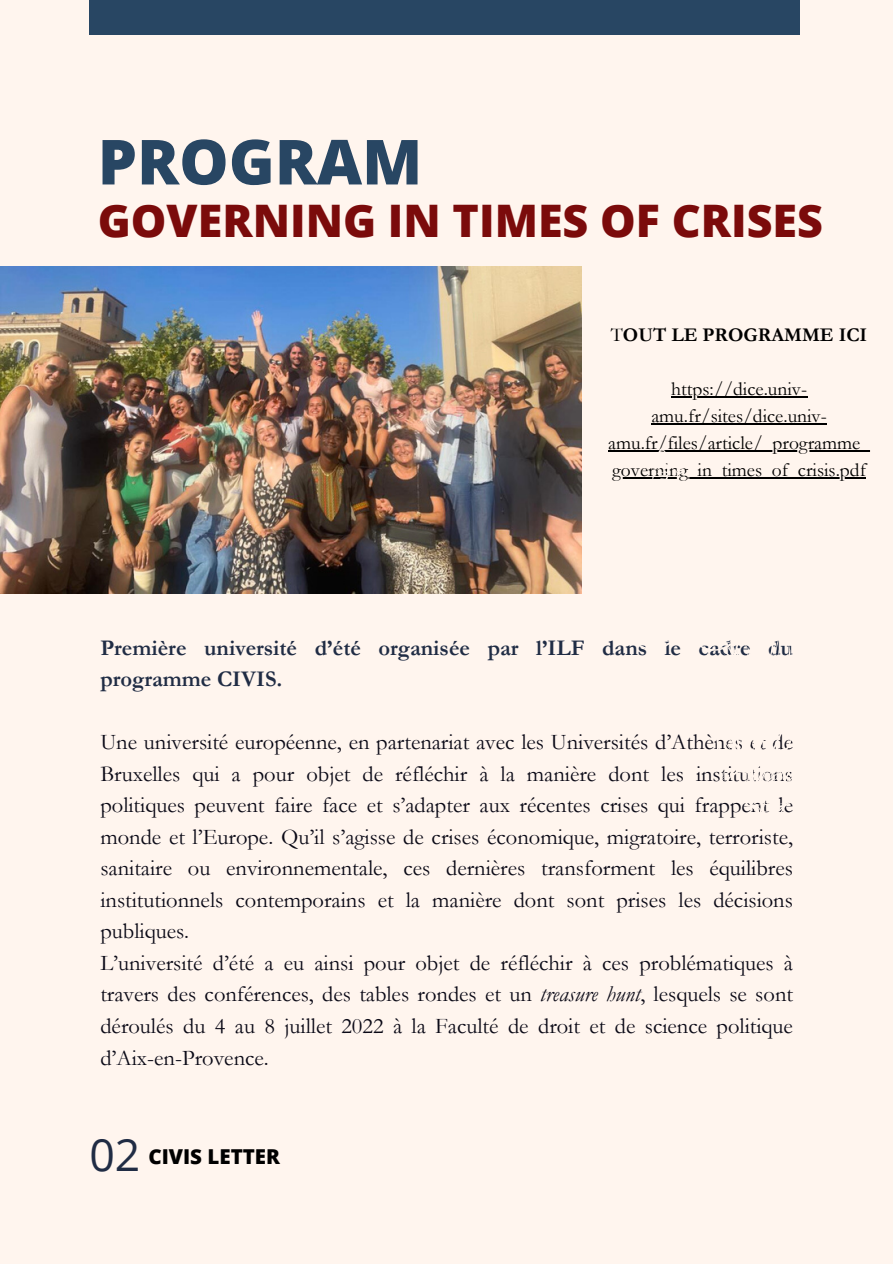
<style>
.page{position:relative;width:893px;height:1264px;background:#fff}
.page>*{position:absolute;margin:0;border:0;box-sizing:border-box;transform-origin:0 0}
.t1{font:800 62.25px "Open Sans";color:#284663}
.t2{font:800 44.85px "Open Sans";color:#7b0b0b}
.t3{font:44.55px "Open Sans";color:#202c44}
.t4{font:22.5px/31.5px "Garamond";color:#0a0916;text-align:justify}
.t5{font:700 22.5px/31.5px "Garamond";color:#202c44}
.t6{font:800 20.55px "Open Sans";color:#000}
.t7{font:19.5px/27px "Garamond";color:#000;text-align:center}
.t8{font:700 19.5px "Garamond";color:#000}
.s1{font-weight:400}
.s2{font-style:italic}
</style>
<div class="page">
<div style="left:0;top:0;width:892px;height:1263px;background:#fff5ee"></div>
<div style="left:89px;top:0;width:710px;height:35px;background:#284663"></div>
<img style="left:0;top:266px;width:582px;height:327px">
<hr style="left:671px;top:396px;width:136px;height:1px;background:#000">
<hr style="left:651px;top:423px;width:175px;height:1px;background:#000">
<hr style="left:608px;top:450px;width:262px;height:1px;background:#000">
<hr style="left:612px;top:477px;width:253px;height:1px;background:#000">
<p class="t1" style="left:98px;top:118px;width:326px">PROGRAM</p>
<p class="t2" style="left:98px;top:189px;width:726px">GOVERNING IN TIMES OF CRISES</p>
<p class="t8" style="left:611px;top:324px;width:258px"><span class="s1">T</span>OUT LE PROGRAMME ICI</p>
<p class="t7" style="left:608px;top:376px;width:263px">https://dice.univ&shy;amu.fr/sites/dice.univ&shy;amu.fr/files/article/_programme_ governing_in_times_of_crisis.pdf</p>
<p class="t5" style="left:100px;top:632px;width:694px">Première université d’été organisée par l’ILF dans le cadre du programme CIVIS.</p>
<p class="t4" style="left:100px;top:726px;width:694px">Une université européenne, en partenariat avec les Universités d’Athènes et de Bruxelles qui a pour objet de réfléchir à la manière dont les institutions politiques peuvent faire face et s’adapter aux récentes crises qui frappent le monde et l’Europe. Qu’il s’agisse de crises économique, migratoire, terroriste, sanitaire ou environnementale, ces dernières transforment les équilibres institutionnels contemporains et la manière dont sont prises les décisions publiques.</p>
<p class="t4" style="left:100px;top:947px;width:694px">L’université d’été a eu ainsi pour objet de réfléchir à ces problématiques à travers des conférences, des tables rondes et un <span class="s2">treasure hunt</span>, lesquels se sont déroulés du 4 au 8 juillet 2022 à la Faculté de droit et de science politique d’Aix-en-Provence.</p>
<p class="t3" style="left:89px;top:1123px;width:52px">02</p>
<p class="t6" style="left:148px;top:1142px;width:133px">CIVIS LETTER</p>
</div>
